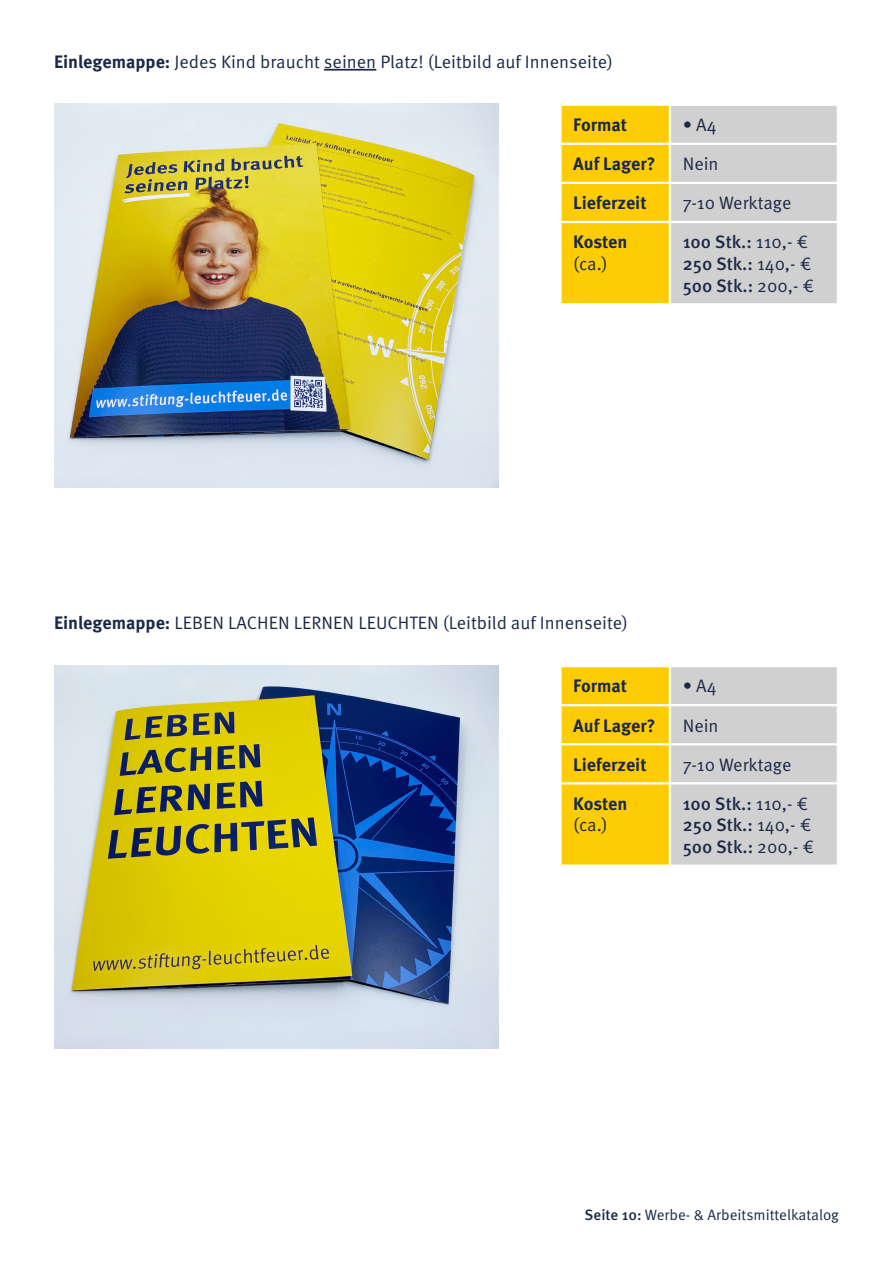
<style>
.page{position:relative;width:893px;height:1263px;background:#fff}
.page>*{position:absolute;margin:0;border:0;box-sizing:border-box;transform-origin:0 0}
.t1{font:18px "Meta Pro Norm";color:#1b2947}
.t2{font:500 18px/21.6px "Meta Pro";color:#1b2947}
.t3{font:700 18px "Meta Pro";color:#1b2947}
.t4{font:15px "Meta Pro Norm";color:#1b2947}
.s1{font-family:"Meta Pro";font-weight:700}
.s2{font-family:"Meta Pro Norm";font-weight:400}
.s3{font-family:"Meta Pro";font-weight:500}
</style>
<div class="page">
<img style="left:54px;top:104px;width:445px;height:383px">
<hr style="left:324px;top:69px;width:52px;height:2px;background:#1b2947">
<svg style="left:562px;top:106px;width:275px;height:197px;background:#e3ce79"></svg>
<hr style="left:669px;top:106px;width:2px;height:37px;background:#fff">
<hr style="left:559px;top:143px;width:111px;height:2px;background:#fff">
<hr style="left:670px;top:143px;width:169px;height:2px;background:#fff">
<hr style="left:669px;top:145px;width:2px;height:37px;background:#fff">
<hr style="left:559px;top:182px;width:111px;height:2px;background:#fff">
<hr style="left:670px;top:182px;width:169px;height:2px;background:#fff">
<hr style="left:669px;top:184px;width:2px;height:37px;background:#fff">
<hr style="left:559px;top:221px;width:111px;height:2px;background:#fff">
<hr style="left:670px;top:221px;width:169px;height:2px;background:#fff">
<hr style="left:669px;top:223px;width:2px;height:80px;background:#fff">
<img style="left:54px;top:665px;width:445px;height:384px">
<svg style="left:562px;top:667px;width:275px;height:197px;background:#e3ce79"></svg>
<hr style="left:669px;top:667px;width:2px;height:37px;background:#fff">
<hr style="left:559px;top:704px;width:111px;height:2px;background:#fff">
<hr style="left:670px;top:704px;width:169px;height:2px;background:#fff">
<hr style="left:669px;top:706px;width:2px;height:37px;background:#fff">
<hr style="left:559px;top:743px;width:111px;height:2px;background:#fff">
<hr style="left:670px;top:743px;width:169px;height:2px;background:#fff">
<hr style="left:669px;top:745px;width:2px;height:37px;background:#fff">
<hr style="left:559px;top:782px;width:111px;height:2px;background:#fff">
<hr style="left:670px;top:782px;width:169px;height:2px;background:#fff">
<hr style="left:669px;top:784px;width:2px;height:80px;background:#fff">
<p class="t1" style="left:54px;top:48px;width:561px"><span class="s1">Einlegemappe:</span> Jedes Kind braucht seinen Platz! (Leitbild auf Innenseite)</p>
<p class="t3" style="left:573px;top:111px;width:55px">Format</p>
<p class="t1" style="left:683px;top:111px;width:35px">• A4</p>
<p class="t3" style="left:573px;top:150px;width:84px">Auf Lager?</p>
<p class="t1" style="left:683px;top:150px;width:37px">Nein</p>
<p class="t3" style="left:573px;top:189px;width:75px">Lieferzeit</p>
<p class="t1" style="left:683px;top:189px;width:110px">7-10 Werktage</p>
<p class="t3" style="left:573px;top:228px;width:56px">Kosten</p>
<p class="t1" style="left:573px;top:250px;width:36px">(ca.)</p>
<p class="t2" style="left:683px;top:230px;width:133px">100 Stk.: <span class="s2">110,- €<br></span>250 Stk.: <span class="s2">140,- €<br></span>500 Stk.: <span class="s2">200,- €</span></p>
<p class="t1" style="left:54px;top:609px;width:575px"><span class="s1">Einlegemappe:</span> LEBEN LACHEN LERNEN LEUCHTEN (Leitbild auf Innenseite)</p>
<p class="t3" style="left:573px;top:672px;width:55px">Format</p>
<p class="t1" style="left:683px;top:673px;width:35px">• A4</p>
<p class="t3" style="left:573px;top:711px;width:84px">Auf Lager?</p>
<p class="t1" style="left:683px;top:712px;width:37px">Nein</p>
<p class="t3" style="left:573px;top:750px;width:75px">Lieferzeit</p>
<p class="t1" style="left:683px;top:751px;width:110px">7-10 Werktage</p>
<p class="t3" style="left:573px;top:789px;width:56px">Kosten</p>
<p class="t1" style="left:573px;top:811px;width:36px">(ca.)</p>
<p class="t2" style="left:683px;top:791px;width:133px">100 Stk.: <span class="s2">110,- €<br></span>250 Stk.: <span class="s2">140,- €<br></span>500 Stk.: <span class="s2">200,- €</span></p>
<p class="t4" style="left:585px;top:1204px;width:256px"><span class="s3">Seite 10:</span> Werbe- &amp; Arbeitsmittelkatalog</p>
</div>
